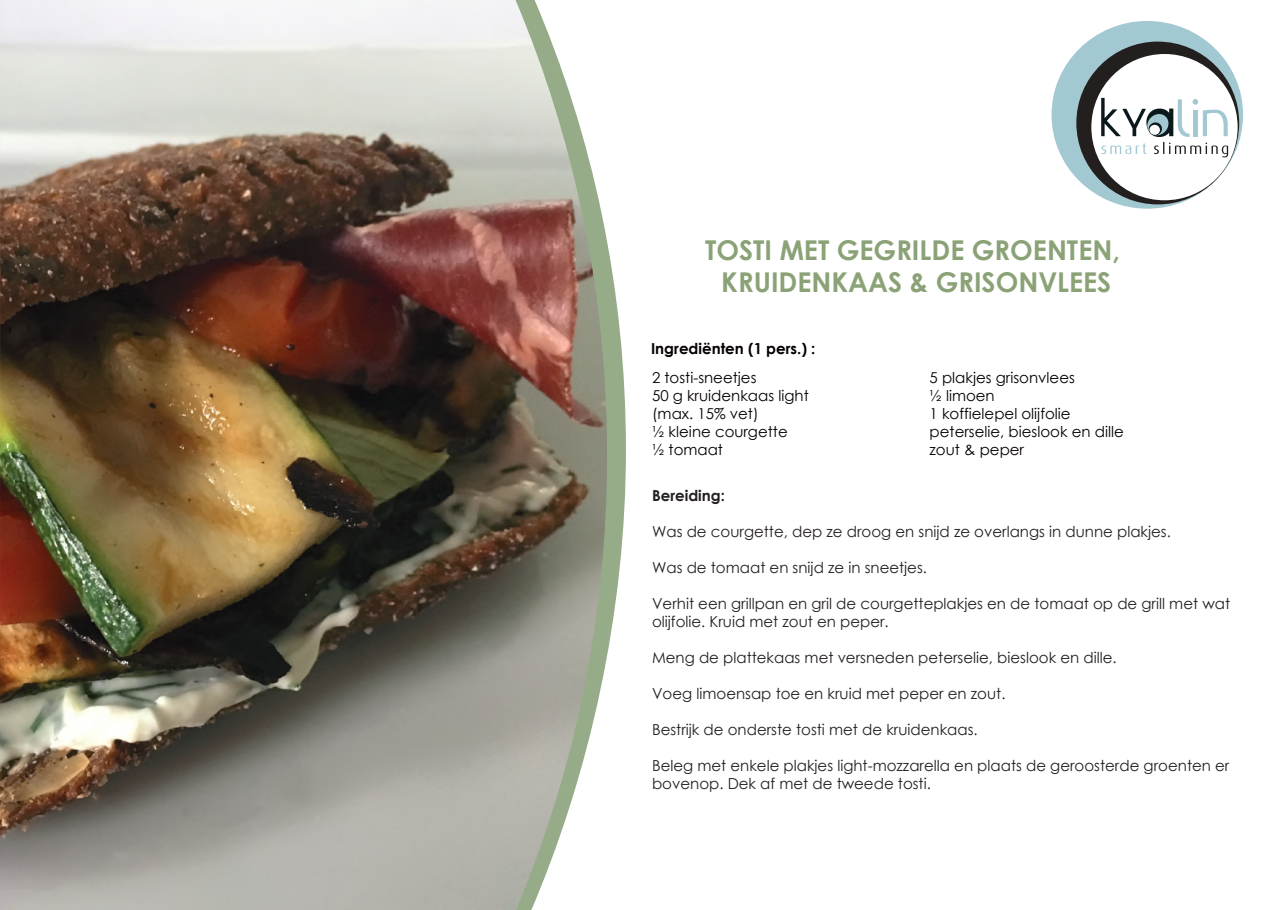
<style>
.page{position:relative;width:1280px;height:910px;background:#fff}
.page>*{position:absolute;margin:0;border:0;box-sizing:border-box;transform-origin:0 0}
.t1{font:700 27.3px/32.4px "Century Gothic";color:#8aa276;text-align:center}
.t2{font:15.15px/18px "Century Gothic";color:#241f1f}
.t3{font:700 15.15px "Century Gothic";color:#060000}
.t4{font:700 15.15px "Century Gothic";color:#241f1f}
.t5{font:15px/18px "Century Gothic";color:#060000}
</style>
<div class="page">
<svg style="left:607px;top:242px;width:19px;height:414px;fill:#96ac89"></svg>
<div style="left:1051px;top:21px;width:192px;height:188px;background:#a2c9d2;border-radius:50%"></div>
<div style="left:1076px;top:42px;width:163px;height:162px;background:#241f1f;border-radius:50%"></div>
<div style="left:1091px;top:54px;width:146px;height:146px;background:#fff;border-radius:50%"></div>
<svg style="left:1101px;top:98px;width:127px;height:59px"></svg>
<img style="left:0;top:0;width:607px;height:910px">
<p class="t1" style="left:705px;top:232px;width:416px">TOSTI MET GEGRILDE GROENTEN,<br>KRUIDENKAAS &amp; GRISONVLEES</p>
<p class="t3" style="left:651px;top:337px;width:166px">Ingrediënten (1 pers.) :</p>
<p class="t5" style="left:652px;top:368px;width:158px">2 tosti-sneetjes<br>50 g kruidenkaas light (max. 15% vet)<br>½ kleine courgette<br>½ tomaat</p>
<p class="t5" style="left:930px;top:368px;width:196px">5 plakjes grisonvlees<br>½ limoen<br>1 koffielepel olijfolie peterselie, bieslook en dille zout &amp; peper</p>
<p class="t4" style="left:652px;top:484px;width:74px">Bereiding:</p>
<p class="t2" style="left:652px;top:523px;width:520px">Was de courgette, dep ze droog en snijd ze overlangs in dunne plakjes.</p>
<p class="t2" style="left:652px;top:559px;width:276px">Was de tomaat en snijd ze in sneetjes.</p>
<p class="t2" style="left:652px;top:595px;width:580px">Verhit een grillpan en gril de courgetteplakjes en de tomaat op de grill met wat olijfolie. Kruid met zout en peper.</p>
<p class="t2" style="left:652px;top:649px;width:466px">Meng de plattekaas met versneden peterselie, bieslook en dille.</p>
<p class="t2" style="left:652px;top:685px;width:355px">Voeg limoensap toe en kruid met peper en zout.</p>
<p class="t2" style="left:652px;top:721px;width:327px">Bestrijk de onderste tosti met de kruidenkaas.</p>
<p class="t2" style="left:652px;top:757px;width:579px">Beleg met enkele plakjes light-mozzarella en plaats de geroosterde groenten er bovenop. Dek af met de tweede tosti.</p>
</div>
